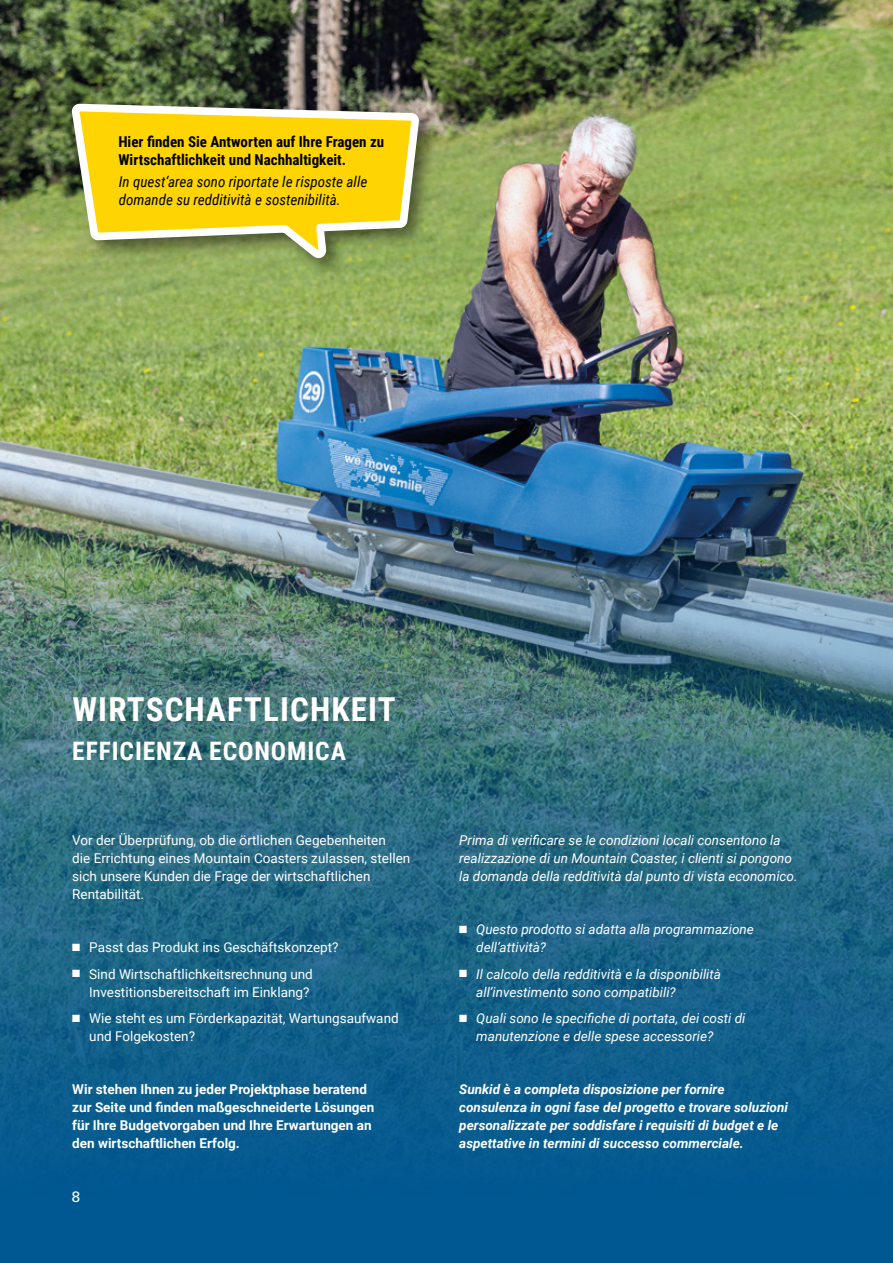
<style>
.page{position:relative;width:893px;height:1263px;background:#fff}
.page>*{position:absolute;margin:0;border:0;box-sizing:border-box;transform-origin:0 0}
.t1{font:700 33px "Roboto Condensed";letter-spacing:.035em;color:#fff}
.t2{font:700 25.5px "Roboto Condensed";letter-spacing:.035em;color:#fff}
.t3{font:italic 15px/18px "Roboto Condensed";color:#000}
.t4{font:700 15px/18px "Roboto Condensed";color:#000}
.t5{font:15px "Univers";color:#fff}
.t6{font:italic 13.5px/18px "Roboto";color:#fff}
.t7{font:13.5px/18px "Roboto";color:#fff}
.t8{font:italic 700 13.5px/18px "Roboto";color:#fff}
.t9{font:700 13.5px/18px "Roboto";color:#fff}
</style>
<div class="page">
<img style="left:0;top:0;width:893px;height:306px">
<img style="left:0;top:306px;width:893px;height:957px">
<div style="left:67px;top:99px;width:372px;height:179px;background:#000;opacity:.5"></div>
<svg style="left:65px;top:100px;width:359px;height:165px;background:#d8c334"></svg>
<p class="t4" style="left:118px;top:132px;width:267px">Hier finden Sie Antworten auf Ihre Fragen zu<br>Wirtschaftlichkeit und Nachhaltigkeit.</p>
<p class="t3" style="left:119px;top:172px;width:250px">In quest‘area sono riportate le risposte alle domande su redditività e sostenibilità.</p>
<h1 class="t1" style="left:72px;top:686px;width:325px">WIRTSCHAFTLICHKEIT</h1>
<h2 class="t2" style="left:72px;top:733px;width:275px">EFFICIENZA ECONOMICA</h2>
<p class="t7" style="left:72px;top:831px;width:339px">Vor der Überprüfung, ob die örtlichen Gegebenheiten<br>die Errichtung eines Mountain Coasters zulassen, stellen sich unsere Kunden die Frage der wirtschaftlichen Rentabilität.</p>
<p class="t7" style="left:72px;top:938px;width:268px">■ Passt das Produkt ins Geschäftskonzept?</p>
<p class="t7" style="left:72px;top:964px;width:242px;text-align:right">■ Sind Wirtschaftlichkeitsrechnung und<br>Investitionsbereitschaft im Einklang?</p>
<p class="t7" style="left:89px;top:1009px;width:311px;text-indent:-17px">■ Wie steht es um Förderkapazität, Wartungsaufwand und Folgekosten?</p>
<p class="t9" style="left:72px;top:1080px;width:304px">Wir stehen Ihnen zu jeder Projektphase beratend zur Seite und finden maßgeschneiderte Lösungen für Ihre Budgetvorgaben und Ihre Erwartungen an den wirtschaftlichen Erfolg.</p>
<p class="t5" style="left:72px;top:1188px;width:10px">8</p>
<p class="t6" style="left:459px;top:831px;width:340px">Prima di verificare se le condizioni locali consentono la realizzazione di un Mountain Coaster, i clienti si pongono la domanda della redditività dal punto di vista economico.</p>
<p class="t6" style="left:476px;top:920px;width:279px;text-indent:-17px">■ Questo prodotto si adatta alla programmazione dell’attività?</p>
<p class="t6" style="left:476px;top:964px;width:246px;text-indent:-17px">■ Il calcolo della redditività e la disponibilità all’investimento sono compatibili?</p>
<p class="t6" style="left:476px;top:1009px;width:271px;text-indent:-17px">■ Quali sono le specifiche di portata, dei costi di manutenzione e delle spese accessorie?</p>
<p class="t8" style="left:459px;top:1080px;width:330px">Sunkid è a completa disposizione per fornire consulenza in ogni fase del progetto e trovare soluzioni personalizzate per soddisfare i requisiti di budget e le aspettative in termini di successo commerciale.</p>
</div>
